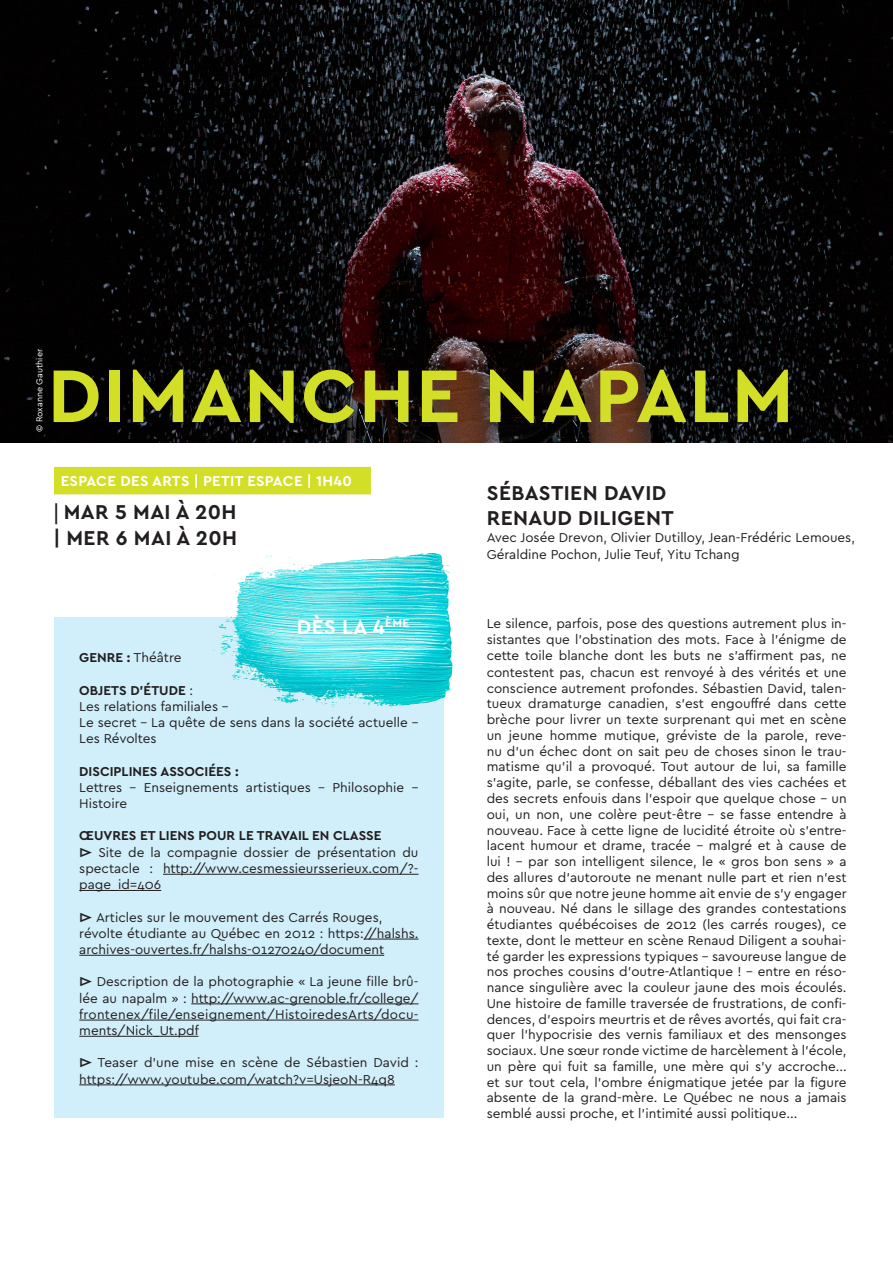
<style>
.page{position:relative;width:893px;height:1263px;background:#fff}
.page>*{position:absolute;margin:0;border:0;box-sizing:border-box;transform-origin:0 0}
.t1{font:700 78px "Cera PRO";letter-spacing:.02em;color:#d3de26}
.t2{font:700 21px "Cera PRO";letter-spacing:.02em;color:#231f20}
.t3{font:700 21px "Cera PRO";color:#fff}
.t4{font:700 15px "Cera PRO";letter-spacing:.02em;color:#fff}
.t5{font:13.5px/15.8px "Cera PRO";color:#231f20}
.t6{font:700 13.5px "Cera PRO";color:#231f20}
.t7{font:9px "Cera PRO";color:#fff}
.s1{font-family:"Minion Pro"}
.s2{font-weight:700}
.s3{font-weight:400}
</style>
<div class="page">
<div style="left:54px;top:617px;width:390px;height:500px;background:#d1eefb"></div>
<img style="left:213px;top:554px;width:240px;height:153px">
<img style="left:0;top:0;width:893px;height:442px">
<div style="left:54px;top:467px;width:317px;height:27px;background:#d3de26"></div>
<hr style="left:163px;top:874px;width:255px;height:1px;background:#231f20">
<hr style="left:79px;top:890px;width:82px;height:1px;background:#231f20">
<hr style="left:364px;top:939px;width:54px;height:1px;background:#231f20">
<hr style="left:79px;top:955px;width:305px;height:1px;background:#231f20">
<hr style="left:191px;top:1003px;width:227px;height:1px;background:#231f20">
<hr style="left:79px;top:1020px;width:339px;height:1px;background:#231f20">
<hr style="left:79px;top:1036px;width:120px;height:1px;background:#231f20">
<hr style="left:79px;top:1084px;width:316px;height:1px;background:#231f20">
<p class="t7" style="left:34px;top:432px;width:84px;rotate:-90deg">© Roxanne Gauthier</p>
<p class="t1" style="left:48px;top:344px;width:748px">DIMANCHE NAPALM</p>
<p class="t4" style="left:61px;top:471px;width:293px">ESPACE DES ARTS | PETIT ESPACE | 1H40</p>
<p class="t2" style="left:53px;top:498px;width:185px"><span class="s1">|</span> MAR 5 MAI À 20H</p>
<p class="t2" style="left:53px;top:523px;width:185px">| MER 6 MAI À 20H</p>
<p class="t2" style="left:487px;top:479px;width:181px">SÉBASTIEN DAVID</p>
<p class="t2" style="left:487px;top:504px;width:188px">RENAUD DILIGENT</p>
<p class="t5" style="left:487px;top:529px;width:370px">Avec Josée Drevon, Olivier Dutilloy, Jean-Frédéric Lemoues,</p>
<p class="t5" style="left:487px;top:546px;width:254px">Géraldine Pochon, Julie Teuf, Yitu Tchang</p>
<p class="t3" style="left:297px;top:613px;width:114px">DÈS LA 4<sup>ÈME</sup></p>
<p class="t5" style="left:79px;top:649px;width:104px"><span class="s2">GENRE :</span> Théâtre</p>
<p class="t6" style="left:79px;top:681px;width:115px">OBJETS D’ÉTUDE <span class="s3">:</span></p>
<p class="t5" style="left:79px;top:698px;width:150px">Les relations familiales -</p>
<p class="t5" style="left:79px;top:714px;width:340px;line-height:16.2px">Le secret - La quête de sens dans la société actuelle -<br>Les Révoltes</p>
<p class="t6" style="left:79px;top:762px;width:161px">DISCIPLINES ASSOCIÉES :</p>
<p class="t5" style="left:79px;top:779px;width:340px;line-height:16.2px">Lettres - Enseignements artistiques - Philosophie -<br>Histoire</p>
<p class="t6" style="left:79px;top:827px;width:304px">ŒUVRES ET LIENS POUR LE TRAVAIL EN CLASSE</p>
<p class="t5" style="left:79px;top:843px;width:341px;line-height:16.2px;text-align:justify"><span class="s2">▻</span> Site de la compagnie dossier de présentation du spectacle : http://www.cesmessieursserieux.com/?- page_id=406</p>
<p class="t5" style="left:79px;top:908px;width:305px"><span class="s2">▻</span> Articles sur le mouvement des Carrés Rouges,</p>
<p class="t5" style="left:79px;top:924px;width:341px;line-height:16.2px">révolte étudiante au Québec en 2012 : https://halshs. archives-ouvertes.fr/halshs-01270240/document</p>
<p class="t5" style="left:79px;top:973px;width:341px;line-height:16.2px;text-align:justify"><span class="s2">▻</span> Description de la photographie « La jeune fille brû&shy;lée au napalm » : http://www.ac-grenoble.fr/college/ frontenex/file/enseignement/HistoiredesArts/docu&shy;ments/Nick_Ut.pdf</p>
<p class="t5" style="left:79px;top:1054px;width:341px;line-height:16.2px"><span class="s2">▻</span> Teaser d’une mise en scène de Sébastien David : https://www.youtube.com/watch?v=UsjeoN-R4q8</p>
<p class="t5" style="left:487px;top:615px;width:361px;text-align:justify">Le silence, parfois, pose des questions autrement plus in&shy;sistantes que l’obstination des mots. Face à l’énigme de cette toile blanche dont les buts ne s’affirment pas, ne contestent pas, chacun est renvoyé à des vérités et une conscience autrement profondes. Sébastien David, talen&shy;tueux dramaturge canadien, s’est engouffré dans cette brèche pour livrer un texte surprenant qui met en scène un jeune homme mutique, gréviste de la parole, reve&shy;nu d’un échec dont on sait peu de choses sinon le trau&shy;matisme qu’il a provoqué. Tout autour de lui, sa famille s’agite, parle, se confesse, déballant des vies cachées et des secrets enfouis dans l’espoir que quelque chose – un oui, un non, une colère peut-être – se fasse entendre à nouveau. Face à cette ligne de lucidité étroite où s’entre&shy;lacent humour et drame, tracée – malgré et à cause de lui ! – par son intelligent silence, le « gros bon sens » a des allures d’autoroute ne menant nulle part et rien n’est moins sûr que notre jeune homme ait envie de s’y engager à nouveau. Né dans le sillage des grandes contestations étudiantes québécoises de 2012 (les carrés rouges), ce texte, dont le metteur en scène Renaud Diligent a souhai&shy;té garder les expressions typiques – savoureuse langue de nos proches cousins d’outre-Atlantique ! – entre en réso&shy;nance singulière avec la couleur jaune des mois écoulés.<br>Une histoire de famille traversée de frustrations, de confi&shy;dences, d’espoirs meurtris et de rêves avortés, qui fait cra&shy;quer l’hypocrisie des vernis familiaux et des mensonges sociaux. Une sœur ronde victime de harcèlement à l’école, un père qui fuit sa famille, une mère qui s’y accroche... et sur tout cela, l’ombre énigmatique jetée par la figure absente de la grand-mère. Le Québec ne nous a jamais semblé aussi proche, et l’intimité aussi politique...</p>
</div>
